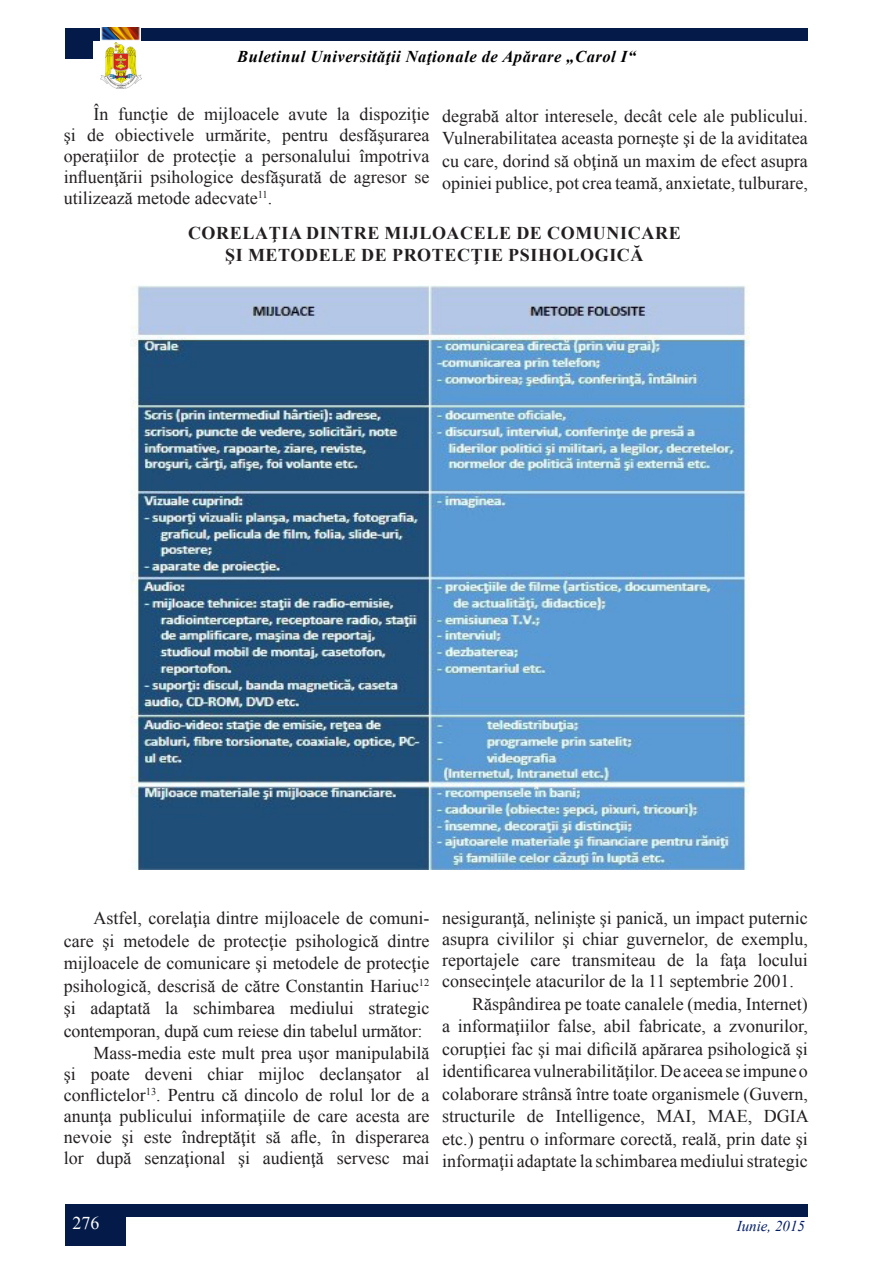
<style>
.page{position:relative;width:893px;height:1263px;background:#fff}
.page>*{position:absolute;margin:0;border:0;box-sizing:border-box;transform-origin:0 0}
.t1{font:18px/22.5px "Times New Roman";color:#231f20;text-align:justify}
.titlu{font:700 18px "Times New Roman";letter-spacing:.035em;color:#231f20}
.t2{font:18px "Times New Roman";color:#fff}
.t3{font:italic 700 16.5px "Times New Roman";letter-spacing:.03em;color:#000103}
.t4{font:italic 15px "Times New Roman";color:#001d67}
</style>
<div class="page">
<img style="left:101px;top:43px;width:40px;height:45px">
<div style="left:65px;top:1204px;width:743px;height:12px;background:#041b49"></div>
<div style="left:65px;top:1216px;width:61px;height:30px;background:#041b49"></div>
<div style="left:65px;top:28px;width:743px;height:12px;background:#041b49"></div>
<img style="left:101px;top:27px;width:40px;height:14px">
<div style="left:65px;top:37px;width:28px;height:22px;background:#041b49"></div>
<img style="left:130px;top:286px;width:620px;height:584px">
<p class="t3" style="left:237px;top:45px;width:400px">Buletinul Universităţii Naţionale de Apărare „Carol I“</p>
<p class="t1" style="left:64px;top:103px;width:367px;line-height:21px;text-indent:30px">În funcţie de mijloacele avute la dispoziţie şi de obiectivele urmărite, pentru desfăşurarea operaţiilor de protecţie a personalului împotriva influenţării psihologice desfăşurată de agresor se utilizează metode adecvate<sup>11</sup>.</p>
<p class="t1" style="left:442px;top:104px;width:367px">degrabă altor interesele, decât cele ale publicului.<br>Vulnerabilitatea aceasta porneşte şi de la aviditatea cu care, dorind să obţină un maxim de efect asupra opiniei publice, pot crea teamă, anxietate, tulburare,</p>
<p class="titlu" style="left:188px;top:220px;width:494px">CORELAŢIA DINTRE MIJLOACELE DE COMUNICARE</p>
<p class="titlu" style="left:225px;top:242px;width:420px">ŞI METODELE DE PROTECŢIE PSIHOLOGICĂ</p>
<p class="t1" style="left:64px;top:906px;width:367px;text-indent:30px">Astfel, corelaţia dintre mijloacele de comuni&shy;care şi metodele de protecţie psihologică dintre mijloacele de comunicare şi metodele de protecţie psihologică, descrisă de către Constantin Hariuc<sup>12 </sup>şi adaptată la schimbarea mediului strategic contemporan, după cum reiese din tabelul următor:</p>
<p class="t1" style="left:64px;top:1042px;width:367px;line-height:21px;text-indent:30px">Mass-media este mult prea uşor manipulabilă şi poate deveni chiar mijloc declanşator al conflictelor<sup>13</sup>. Pentru că dincolo de rolul lor de a anunţa publicului informaţiile de care acesta are nevoie şi este îndreptăţit să afle, în disperarea lor după senzaţional şi audienţă servesc mai</p>
<p class="t1" style="left:442px;top:907px;width:367px;line-height:21px">nesiguranţă, nelinişte şi panică, un impact puternic asupra civililor şi chiar guvernelor, de exemplu, reportajele care transmiteau de la faţa locului consecinţele atacurilor de la 11 septembrie 2001.</p>
<p class="t1" style="left:442px;top:992px;width:368px;text-indent:30px">Răspândirea pe toate canalele (media, Internet) a informaţiilor false, abil fabricate, a zvonurilor, corupţiei fac şi mai dificilă apărarea psihologică şi identificarea vulnerabilităţilor. De aceea se impune o colaborare strânsă între toate organismele (Guvern, structurile de Intelligence, MAI, MAE, DGIA etc.) pentru o informare corectă, reală, prin date şi informaţii adaptate la schimbarea mediului strategic</p>
<p class="t2" style="left:73px;top:1210px;width:28px">276</p>
<p class="t4" style="left:737px;top:1216px;width:70px">Iunie, 2015</p>
</div>
